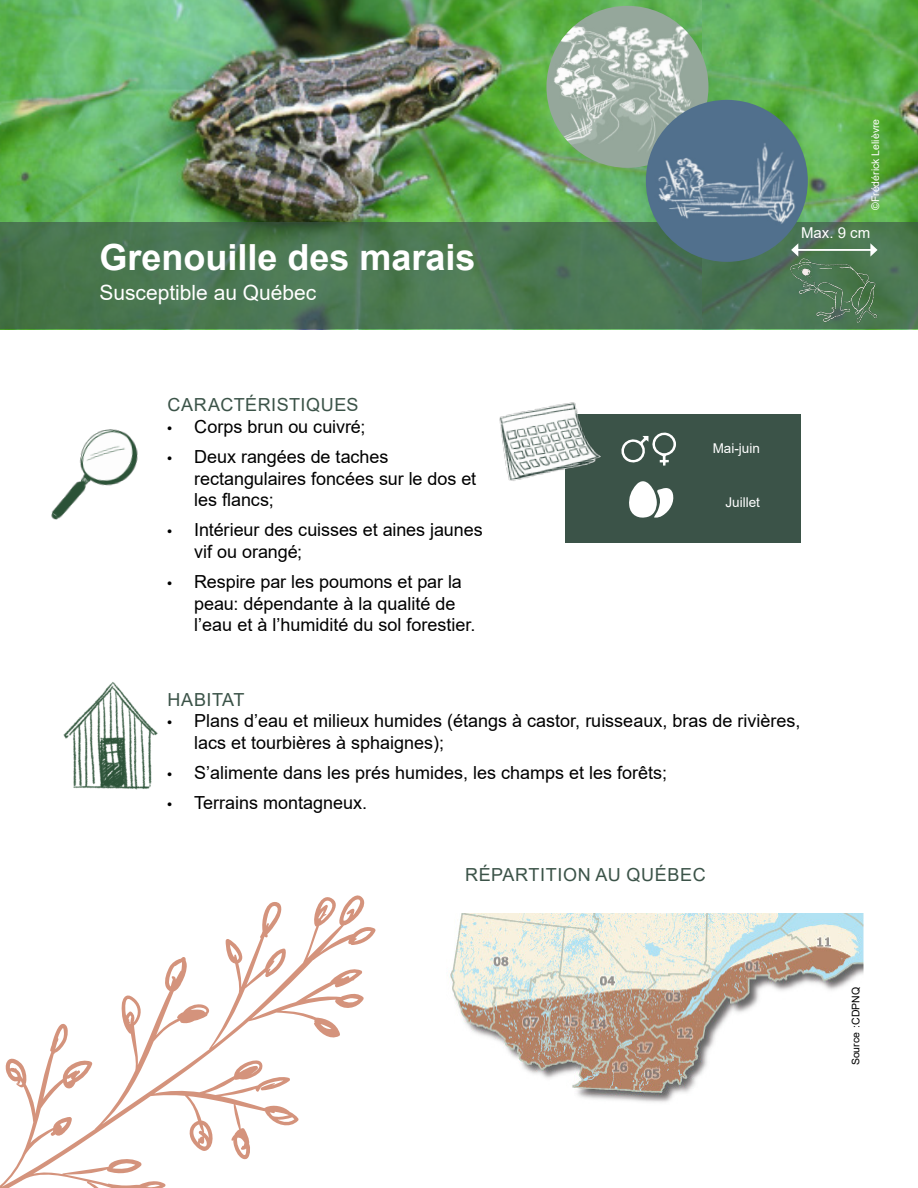
<style>
.page{position:relative;width:918px;height:1188px;background:#fff}
.page>*{position:absolute;margin:0;border:0;box-sizing:border-box;transform-origin:0 0}
.t1{font:700 36px "Arial";color:#fff}
.t2{font:21px "Arial";color:#fff}
.t3{font:18px/21.6px "Arial";color:#000}
.t4{font:18px "Arial";letter-spacing:.035em;color:#3b5348}
.t5{font:15px "Arial";color:#fff}
.t6{font:13.5px "Arial";color:#fff}
.t7{font:10.5px "Arial";color:#fff}
.t8{font:10.5px "Arial";color:#000}
.s1{font-family:"Myriad Pro"}
</style>
<div class="page">
<div style="left:565px;top:414px;width:236px;height:129px;background:#3b5348"></div>
<svg style="left:621px;top:432px;width:55px;height:34px"></svg>
<svg style="left:629px;top:481px;width:45px;height:37px"></svg>
<img style="left:63px;top:682px;width:95px;height:108px">
<img style="left:51px;top:429px;width:87px;height:91px">
<img style="left:499px;top:402px;width:102px;height:79px">
<img style="left:702px;top:0;width:216px;height:223px">
<img style="left:0;top:0;width:702px;height:223px">
<img style="left:450px;top:914px;width:413px;height:189px">
<svg style="left:0;top:895px;width:376px;height:293px"></svg>
<svg style="left:0;top:223px;width:918px;height:106px;background:#4a7651"></svg>
<img style="left:546px;top:6px;width:163px;height:162px">
<hr style="left:797px;top:249px;width:75px;height:2px;background:#fff">
<svg style="left:870px;top:243px;width:8px;height:13px"></svg>
<img style="left:646px;top:100px;width:162px;height:162px">
<img style="left:777px;top:256px;width:103px;height:74px">
<p class="t7" style="left:868px;top:210px;width:93px;rotate:-90deg">©Frédérick Lelièvre</p>
<p class="t1" style="left:99px;top:232px;width:378px">Grenouille des marais</p>
<p class="t2" style="left:99px;top:278px;width:219px">Susceptible au Québec</p>
<p class="t4" style="left:168px;top:393px;width:193px">CARACTÉRISTIQUES</p>
<p class="t3" style="left:167px;top:416px;width:200px"><span class="s1">•</span> Corps brun ou cuivré;</p>
<p class="t3" style="left:194px;top:446px;width:283px;text-indent:-27px"><span class="s1">•</span> Deux rangées de taches rectangulaires foncées sur le dos et les flancs;</p>
<p class="t3" style="left:194px;top:519px;width:290px;text-indent:-27px"><span class="s1">•</span> Intérieur des cuisses et aines jaunes vif ou orangé;</p>
<p class="t3" style="left:194px;top:571px;width:283px;text-indent:-27px"><span class="s1">•</span> Respire par les poumons et par la peau: dépendante à la qualité de l’eau et à l’humidité du sol forestier.</p>
<p class="t5" style="left:801px;top:223px;width:71px">Max. 9 cm</p>
<p class="t6" style="left:713px;top:439px;width:49px">Mai-juin</p>
<p class="t6" style="left:725px;top:493px;width:36px">Juillet</p>
<p class="t4" style="left:167px;top:687px;width:78px">HABITAT</p>
<p class="t3" style="left:194px;top:710px;width:608px;text-indent:-27px"><span class="s1">•</span> Plans d’eau et milieux humides (étangs à castor, ruisseaux, bras de rivières, lacs et tourbières à sphaignes);</p>
<p class="t3" style="left:167px;top:762px;width:502px"><span class="s1">•</span> S’alimente dans les prés humides, les champs et les forêts;</p>
<p class="t3" style="left:167px;top:792px;width:202px"><span class="s1">•</span> Terrains montagneux.</p>
<p class="t4" style="left:465px;top:862px;width:242px">RÉPARTITION AU QUÉBEC</p>
<p class="t8" style="left:849px;top:1065px;width:80px;rotate:-90deg">Source :CDPNQ</p>
</div>
